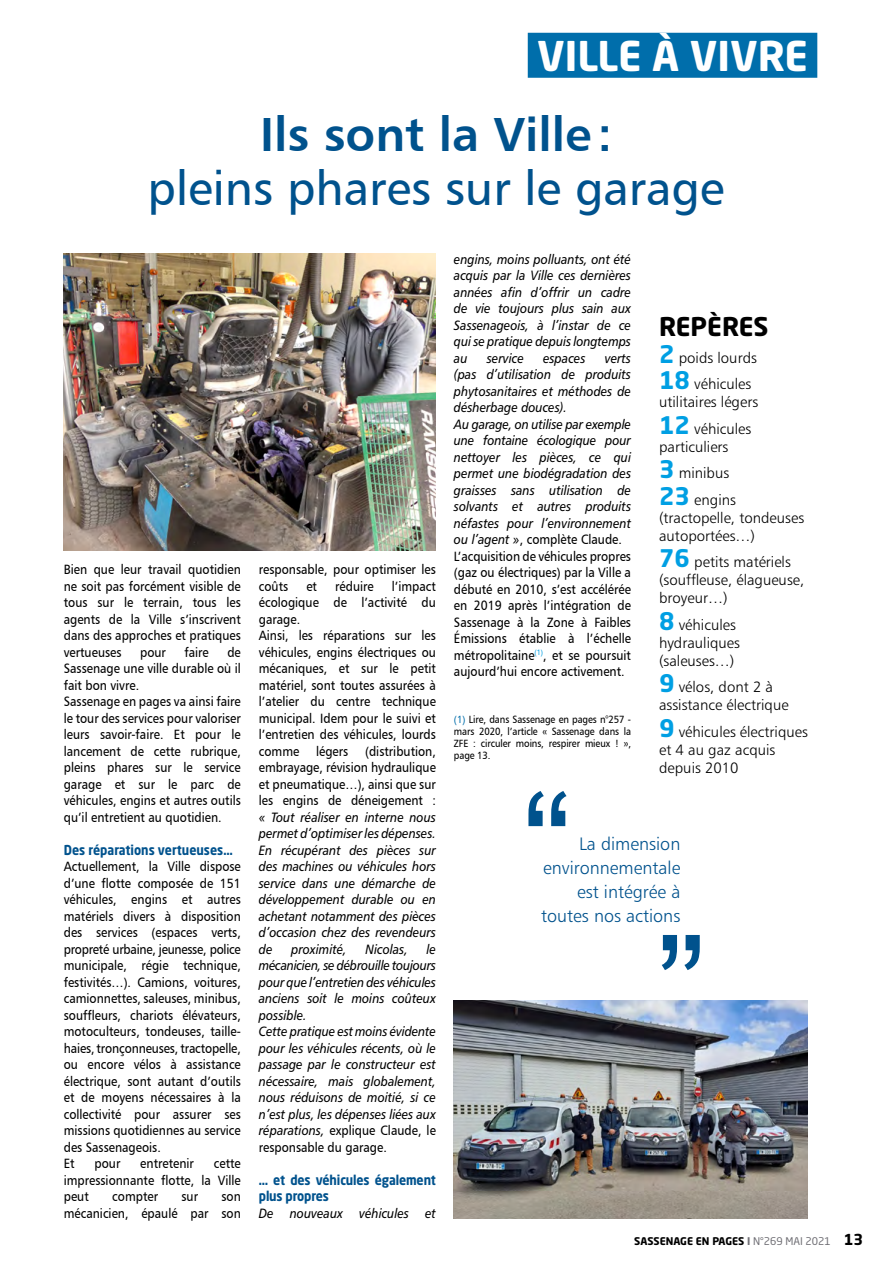
<style>
.page{position:relative;width:893px;height:1263px;background:#fff}
.page>*{position:absolute;margin:0;border:0;box-sizing:border-box;transform-origin:0 0}
.t1{font:150px "Arial";color:#00528d}
.t2{font:48px "Humanist 777 BT Roman B";color:#00528d}
.t3{font:48px "Humanist 777 BT Bold B";color:#00528d}
.t4{font:700 40.5px "Neo Sans Std";color:#fff}
.t5{font:700 25.5px "Neo Sans Std";color:#000}
.t6{font:18px/24px "Humanist 777 BT Light B";color:#00528d;text-align:right}
.t7{font:15px/18px "Humanist 777 BT Light B";color:#000}
.t8{font:13.5px/16.5px "Humanist 777 BT Roman B";color:#000;scale:.9 1}
.t9{font:13.5px/16.5px "Humanist 777 BT Italic B";color:#000;text-align:justify;scale:.9 1}
.t10{font:700 13.5px/16.5px "Neo Sans Std";letter-spacing:-.01em;color:#00528d;scale:.9 1}
.t11{font:10.5px/12px "Humanist 777 BT Roman B";letter-spacing:-.01em;color:#000;text-align:justify;scale:.9 1}
.t12{font:700 10.5px "Neo Sans Std";color:#000}
.s1{font-family:"Humanist 777 BT Italic B"}
.s2{color:#006eab}
.s3{font-family:"Neo Sans Std";font-weight:700;font-size:24px;color:#009fe3}
.s4{color:#706f75}
.s5{font-weight:400;color:#706f75}
.s6{font-size:15px}
</style>
<div class="page">
<div style="left:528px;top:33px;width:289px;height:45px;background:#006eab"></div>
<img style="left:454px;top:1000px;width:354px;height:218px">
<img style="left:64px;top:253px;width:372px;height:298px">
<h3 class="t4" style="left:537px;top:30px;width:272px">VILLE À VIVRE</h3>
<h2 class="t3" style="left:260px;top:104px;width:353px">Ils sont la Ville:</h2>
<h2 class="t2" style="left:148px;top:159px;width:578px">pleins phares sur le garage</h2>
<p class="t8" style="left:64px;top:561px;width:198px;text-align:justify">Bien que leur travail quotidien ne soit pas forcément visible de tous sur le terrain, tous les agents de la Ville s’inscrivent dans des approches et pratiques vertueuses</p>
<p class="t8" style="left:140px;top:644px;width:30px">pour</p>
<p class="t8" style="left:184px;top:644px;width:29px">faire</p>
<p class="t8" style="left:64px;top:644px;width:198px;text-indent:164px">de<br>Sassenage une ville durable où il fait bon vivre.<br>Sassenage en pages va ainsi faire le tour des services pour valoriser leurs savoir-faire. Et pour le lancement de cette rubrique, pleins phares sur le service garage et sur le parc de véhicules, engins et autres outils qu’il entretient au quotidien.</p>
<p class="t10" style="left:64px;top:841px;width:189px">Des réparations vertueuses…</p>
<p class="t8" style="left:64px;top:858px;width:198px">Actuellement, la Ville dispose d’une flotte composée de 151 véhicules, engins et autres matériels divers à disposition des services (espaces verts, propreté urbaine, jeunesse, police municipale, régie technique, festivités…). Camions, voitures, camionnettes, saleuses, minibus, souffleurs, chariots élévateurs, motoculteurs, tondeuses, taille&shy;haies, tronçonneuses, tractopelle, ou encore vélos à assistance électrique, sont autant d’outils et de moyens nécessaires à la collectivité pour assurer ses missions quotidiennes au service des Sassenageois.<br>Et</p>
<p class="t8" style="left:95px;top:1155px;width:30px">pour</p>
<p class="t8" style="left:140px;top:1155px;width:61px">entretenir</p>
<p class="t8" style="left:64px;top:1155px;width:198px;text-align:justify;text-indent:150px">cette impressionnante flotte, la Ville peut</p>
<p class="t8" style="left:112px;top:1188px;width:52px">compter</p>
<p class="t8" style="left:181px;top:1188px;width:20px">sur</p>
<p class="t8" style="left:64px;top:1188px;width:198px;text-align:right">son<br>mécanicien, épaulé par son</p>
<p class="t8" style="left:259px;top:561px;width:198px">responsable, pour optimiser les coûts</p>
<p class="t8" style="left:259px;top:578px;width:198px;text-indent:133px">l’impact écologique de l’activité du garage.<br>Ainsi, les réparations sur les véhicules, engins électriques ou mécaniques, et sur le petit matériel, sont toutes assurées à l’atelier du centre technique municipal. Idem pour le suivi et l’entretien des véhicules, lourds comme légers (distribution, embrayage, révision hydraulique et pneumatique…), ainsi que sur les engins de déneigement :</p>
<p class="t9" style="left:259px;top:809px;width:198px">« Tout réaliser en interne nous permet d’optimiser les dépenses.<br>En récupérant des pièces sur des machines ou véhicules hors service dans une démarche de développement durable ou en achetant notamment des pièces d’occasion chez des revendeurs de</p>
<p class="t8" style="left:306px;top:578px;width:13px">et</p>
<p class="t8" style="left:335px;top:578px;width:44px">réduire</p>
<p class="t9" style="left:259px;top:941px;width:198px;text-align:left;text-indent:168px">le mécanicien, se débrouille toujours pour que l’entretien des véhicules anciens soit le moins coûteux possible.<br>Cette pratique est moins évidente pour les véhicules récents, où le passage par le constructeur est nécessaire, mais globalement, nous réduisons de moitié, si ce n’est plus, les dépenses liées aux</p>
<p class="t8" style="left:259px;top:1122px;width:198px"><span class="s1">réparations,</span> explique Claude, le responsable du garage.</p>
<p class="t10" style="left:259px;top:1171px;width:198px">… et des véhicules également plus propres</p>
<p class="t9" style="left:259px;top:1205px;width:198px">De nouveaux véhicules et</p>
<p class="t9" style="left:291px;top:941px;width:63px">proximité,</p>
<p class="t9" style="left:365px;top:941px;width:49px">Nicolas,</p>
<p class="t9" style="left:454px;top:251px;width:198px">engins, moins polluants, ont été acquis par la Ville ces dernières années afin d’offrir un cadre de vie toujours plus sain aux Sassenageois, à l’instar de ce qui se pratique depuis longtemps au</p>
<p class="t9" style="left:487px;top:350px;width:42px">service</p>
<p class="t9" style="left:543px;top:350px;width:48px">espaces</p>
<p class="t9" style="left:454px;top:350px;width:198px;text-align:left;text-indent:151px">verts (pas d’utilisation de produits phytosanitaires et méthodes de désherbage douces).<br>Au garage, on utilise par exemple une fontaine écologique pour nettoyer les pièces, ce qui permet une biodégradation des graisses sans utilisation de solvants et autres produits néfastes pour l’environnement</p>
<p class="t8" style="left:454px;top:531px;width:198px"><span class="s1">ou l’agent »</span>, complète Claude.<br>L’acquisition de véhicules propres (gaz ou électriques) par la Ville a débuté en 2010, s’est accélérée en 2019 après l’intégration de<br>Sassenage à la Zone à Faibles<br>Émissions établie à l’échelle métropolitaine<sup>(1)</sup>, et se poursuit aujourd’hui encore activement.</p>
<p class="t11" style="left:454px;top:713px;width:198px"><span class="s2">(1)</span> Lire, dans Sassenage en pages n°257 - mars 2020, l’article « Sassenage dans la ZFE : circuler moins, respirer mieux ! », page 13.</p>
<h1 class="t1" style="left:522px;top:749px;width:51px">“</h1>
<h3 class="t5" style="left:659px;top:310px;width:111px">REPÈRES</h3>
<p class="t7" style="left:659px;top:344px;width:99px;line-height:26.5px"><span class="s3">2</span> poids lourds<br><span class="s3">18</span> véhicules</p>
<p class="t7" style="left:659px;top:389px;width:101px;line-height:26.5px">utilitaires légers<br><span class="s3">12</span> véhicules</p>
<p class="t7" style="left:659px;top:433px;width:78px;line-height:26.5px">particuliers<br><span class="s3">3</span> minibus<br><span class="s3">23</span> engins</p>
<p class="t7" style="left:659px;top:508px;width:147px">(tractopelle, tondeuses autoportées…)</p>
<p class="t7" style="left:659px;top:553px;width:147px"><span class="s3">76</span> petits matériels (souffleuse, élagueuse, broyeur…)</p>
<p class="t7" style="left:659px;top:615px;width:82px"><span class="s3">8</span> véhicules hydrauliques (saleuses…)</p>
<p class="t7" style="left:659px;top:678px;width:131px"><span class="s3">9</span> vélos, dont 2 à assistance électrique</p>
<p class="t7" style="left:659px;top:722px;width:150px"><span class="s3">9</span> véhicules électriques et 4 au gaz acquis depuis 2010</p>
<h3 class="t6" style="left:543px;top:831px;width:139px">La dimension environnementale est intégrée à</h3>
<h3 class="t6" style="left:541px;top:903px;width:141px">toutes nos actions</h3>
<h1 class="t1" style="left:656px;top:892px;width:51px">”</h1>
<p class="t12" style="left:634px;top:1234px;width:230px">SASSENAGE EN PAGES <span class="s4">I</span> <span class="s5">N°269 MAI 2021</span> <span class="s6">13</span></p>
</div>
